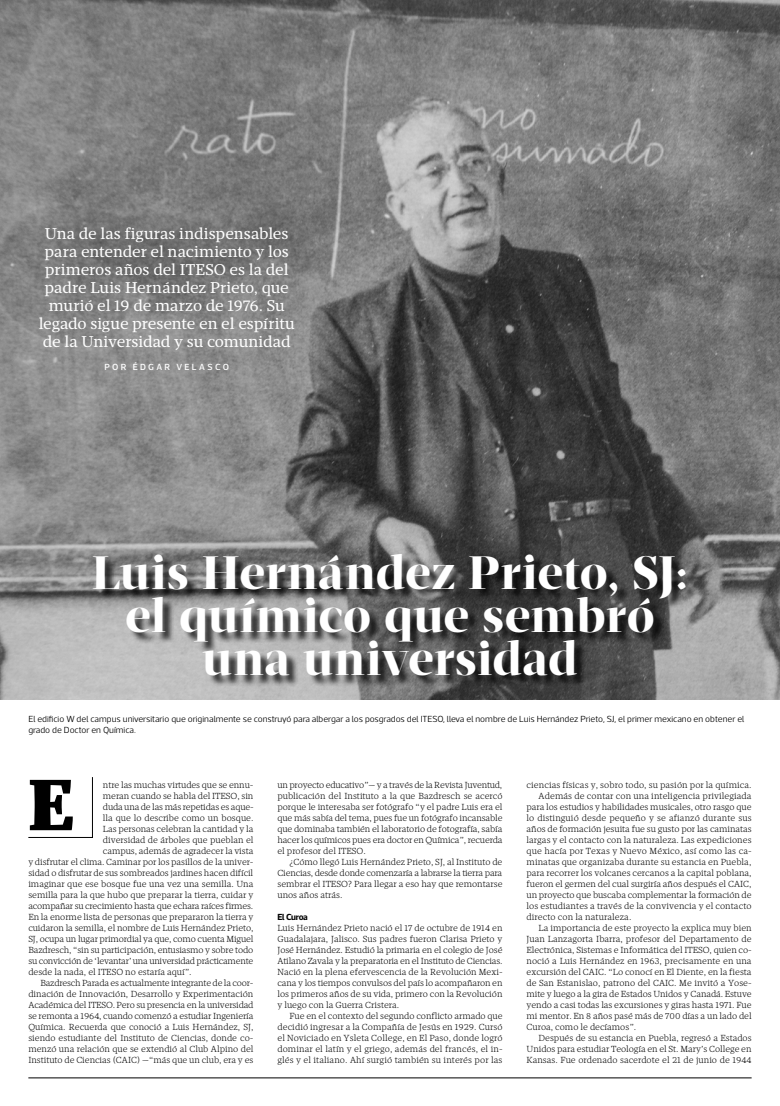
<style>
.page{position:relative;width:780px;height:1106px;background:#fff}
.page>*{position:absolute;margin:0;border:0;box-sizing:border-box;transform-origin:0 0}
.t1{font:900 74px "Mafra";color:#000}
.t2{font:700 48px/43px "Mafra Display";color:#fff;text-align:center}
.t3{font:16px/18px "Mafra";letter-spacing:-.005em;color:#fff;text-align:center}
.t4{font:300 9px/11px "Mafra";color:#000;text-align:justify}
.t5{font:300 9px/11px "Acto";color:#000}
.t6{font:300 9px "Mafra";letter-spacing:-.02em;color:#000}
.t7{font:300 9px "Mafra";letter-spacing:-.025em;color:#000}
.t8{font:500 9px "Acto";letter-spacing:.26em;color:#fff}
.t9{font:700 9px "Acto";letter-spacing:-.05em;color:#000}
</style>
<div class="page">
<hr style="left:28px;top:1077px;width:723px;height:1px;background:#000">
<img style="left:0;top:0;width:780px;height:699px">
<div style="left:95px;top:555px;width:602px;height:132px;background:#000;opacity:.75"></div>
<svg style="left:28px;top:777px;width:65px;height:61px"></svg>
<h3 class="t3" style="left:39px;top:224px;width:257px">Una de las figuras indispensables para entender el nacimiento y los primeros años del ITESO es la del padre Luis Hernández Prieto, que murió el 19 de marzo de 1976. Su legado sigue presente en el espíritu de la Universidad y su comunidad</h3>
<p class="t8" style="left:104px;top:361px;width:126px">POR ÉDGAR VELASCO</p>
<h2 class="t2" style="left:92px;top:551px;width:598px">Luis Hernández Prieto, SJ: el químico que sembró una universidad</h2>
<p class="t5" style="left:28px;top:713px;width:717px">El edificio W del campus universitario que originalmente se construyó para albergar a los posgrados del ITESO, lleva el nombre de Luis Hernández Prieto, SJ, el primer mexicano en obtener el grado de Doctor en Química.</p>
<h1 class="t1" style="left:28px;top:759px;width:47px">E</h1>
<p class="t4" style="left:103px;top:779px;width:152px">ntre las muchas virtudes que se ennu-</p>
<p class="t4" style="left:103px;top:790px;width:152px">meran cuando se habla del ITESO, sin</p>
<p class="t6" style="left:103px;top:801px;width:152px">duda una de las más repetidas es aque-</p>
<p class="t4" style="left:103px;top:812px;width:152px">lla que lo describe como un bosque.</p>
<p class="t4" style="left:103px;top:823px;width:152px">Las personas celebran la cantidad y la</p>
<p class="t4" style="left:103px;top:834px;width:152px">diversidad de árboles que pueblan el</p>
<p class="t4" style="left:103px;top:845px;width:152px">campus, además de agradecer la vista</p>
<p class="t4" style="left:28px;top:856px;width:227px">y disfrutar el clima. Caminar por los pasillos de la univer-</p>
<p class="t4" style="left:28px;top:867px;width:226px">sidad o disfrutar de sus sombreados jardines hacen difícil</p>
<p class="t4" style="left:28px;top:878px;width:226px">imaginar que ese bosque fue una vez una semilla. Una</p>
<p class="t4" style="left:28px;top:889px;width:226px">semilla para la que hubo que preparar la tierra, cuidar y</p>
<p class="t6" style="left:28px;top:900px;width:226px">acompañar su crecimiento hasta que echara raíces firmes.</p>
<p class="t4" style="left:28px;top:911px;width:226px">En la enorme lista de personas que prepararon la tierra y</p>
<p class="t4" style="left:28px;top:922px;width:227px">cuidaron la semilla, el nombre de Luis Hernández Prieto,</p>
<p class="t4" style="left:28px;top:933px;width:227px">SJ, ocupa un lugar primordial ya que, como cuenta Miguel</p>
<p class="t4" style="left:28px;top:944px;width:226px">Bazdresch, “sin su participación, entusiasmo y sobre todo</p>
<p class="t7" style="left:28px;top:955px;width:226px">su convicción de ‘levantar’ una universidad prácticamente</p>
<p class="t4" style="left:28px;top:966px;width:165px">desde la nada, el ITESO no estaría aquí”.</p>
<p class="t7" style="left:40px;top:977px;width:214px">Bazdresch Parada es actualmente integrante de la coor-</p>
<p class="t4" style="left:28px;top:988px;width:226px">dinación de Innovación, Desarrollo y Experimentación</p>
<p class="t6" style="left:28px;top:999px;width:226px">Académica del ITESO. Pero su presencia en la universidad</p>
<p class="t4" style="left:28px;top:1010px;width:226px">se remonta a 1964, cuando comenzó a estudiar Ingeniería</p>
<p class="t4" style="left:28px;top:1021px;width:226px">Química. Recuerda que conoció a Luis Hernández, SJ,</p>
<p class="t4" style="left:28px;top:1032px;width:226px">siendo estudiante del Instituto de Ciencias, donde co-</p>
<p class="t4" style="left:28px;top:1043px;width:226px">menzó una relación que se extendió al Club Alpino del</p>
<p class="t4" style="left:28px;top:1054px;width:226px">Instituto de Ciencias (CAIC) —“más que un club, era y es</p>
<p class="t4" style="left:277px;top:779px;width:227px">un proyecto educativo”— y a través de la Revista Juventud, publicación del Instituto a la que Bazdresch se acercó porque le interesaba ser fotógrafo “y el padre Luis era el que más sabía del tema, pues fue un fotógrafo incansable que dominaba también el laboratorio de fotografía, sabía hacer los químicos pues era doctor en Química”, recuerda el profesor del ITESO.</p>
<p class="t4" style="left:277px;top:856px;width:226px;text-indent:12px">¿Cómo llegó Luis Hernández Prieto, SJ, al Instituto de Ciencias, desde donde comenzaría a labrarse la tierra para sembrar el ITESO? Para llegar a eso hay que remontarse unos años atrás.</p>
<p class="t9" style="left:277px;top:911px;width:32px">El Curoa</p>
<p class="t4" style="left:277px;top:922px;width:226px">Luis Hernández Prieto nació el 17 de octubre de 1914 en Guadalajara, Jalisco. Sus padres fueron Clarisa Prieto y José Hernández. Estudió la primaria en el colegio de José Atilano Zavala y la preparatoria en el Instituto de Ciencias.<br>Nació en la plena efervescencia de la Revolución Mexi&shy;cana y los tiempos convulsos del país lo acompañaron en los primeros años de su vida, primero con la Revolución y luego con la Guerra Cristera.</p>
<p class="t4" style="left:277px;top:1010px;width:227px;text-indent:12px">Fue en el contexto del segundo conflicto armado que decidió ingresar a la Compañía de Jesús en 1929. Cursó el Noviciado en Ysleta College, en El Paso, donde logró dominar el latín y el griego, además del francés, el in&shy;glés y el italiano. Ahí surgió también su interés por las</p>
<p class="t4" style="left:526px;top:779px;width:226px">ciencias físicas y, sobro todo, su pasión por la química.</p>
<p class="t4" style="left:538px;top:790px;width:214px">Además de contar con una inteligencia privilegiada</p>
<p class="t4" style="left:526px;top:801px;width:226px">para los estudios y habilidades musicales, otro rasgo que</p>
<p class="t4" style="left:526px;top:812px;width:226px">lo distinguió desde pequeño y se afianzó durante sus</p>
<p class="t4" style="left:526px;top:823px;width:227px">años de formación jesuita fue su gusto por las caminatas</p>
<p class="t4" style="left:526px;top:834px;width:226px">largas y el contacto con la naturaleza. Las expediciones</p>
<p class="t4" style="left:526px;top:845px;width:226px">que hacía por Texas y Nuevo México, así como las ca-</p>
<p class="t4" style="left:526px;top:856px;width:226px">minatas que organizaba durante su estancia en Puebla,</p>
<p class="t4" style="left:526px;top:867px;width:226px">para recorrer los volcanes cercanos a la capital poblana,</p>
<p class="t4" style="left:526px;top:878px;width:226px">fueron el germen del cual surgiría años después el CAIC,</p>
<p class="t4" style="left:526px;top:889px;width:226px">un proyecto que buscaba complementar la formación de</p>
<p class="t4" style="left:526px;top:900px;width:226px">los estudiantes a través de la convivencia y el contacto</p>
<p class="t4" style="left:526px;top:911px;width:106px">directo con la naturaleza.</p>
<p class="t4" style="left:538px;top:922px;width:214px">La importancia de este proyecto la explica muy bien</p>
<p class="t4" style="left:526px;top:933px;width:226px">Juan Lanzagorta Ibarra, profesor del Departamento de</p>
<p class="t4" style="left:526px;top:944px;width:227px">Electrónica, Sistemas e Informática del ITESO, quien co-</p>
<p class="t4" style="left:526px;top:955px;width:226px">noció a Luis Hernández en 1963, precisamente en una</p>
<p class="t4" style="left:526px;top:966px;width:226px">excursión del CAIC. “Lo conocí en El Diente, en la fiesta</p>
<p class="t4" style="left:526px;top:977px;width:226px">de San Estanislao, patrono del CAIC. Me invitó a Yose-</p>
<p class="t4" style="left:526px;top:988px;width:227px">mite y luego a la gira de Estados Unidos y Canadá. Estuve</p>
<p class="t4" style="left:526px;top:999px;width:226px">yendo a casi todas las excursiones y giras hasta 1971. Fue</p>
<p class="t4" style="left:526px;top:1009px;width:227px">mi mentor. En 8 años pasé más de 700 días a un lado del</p>
<p class="t4" style="left:526px;top:1020px;width:111px">Curoa, como le decíamos”.</p>
<p class="t4" style="left:538px;top:1031px;width:214px">Después de su estancia en Puebla, regresó a Estados</p>
<p class="t4" style="left:526px;top:1042px;width:226px">Unidos para estudiar Teología en el St. Mary’s College en</p>
<p class="t4" style="left:526px;top:1053px;width:226px">Kansas. Fue ordenado sacerdote el 21 de junio de 1944</p>
</div>
